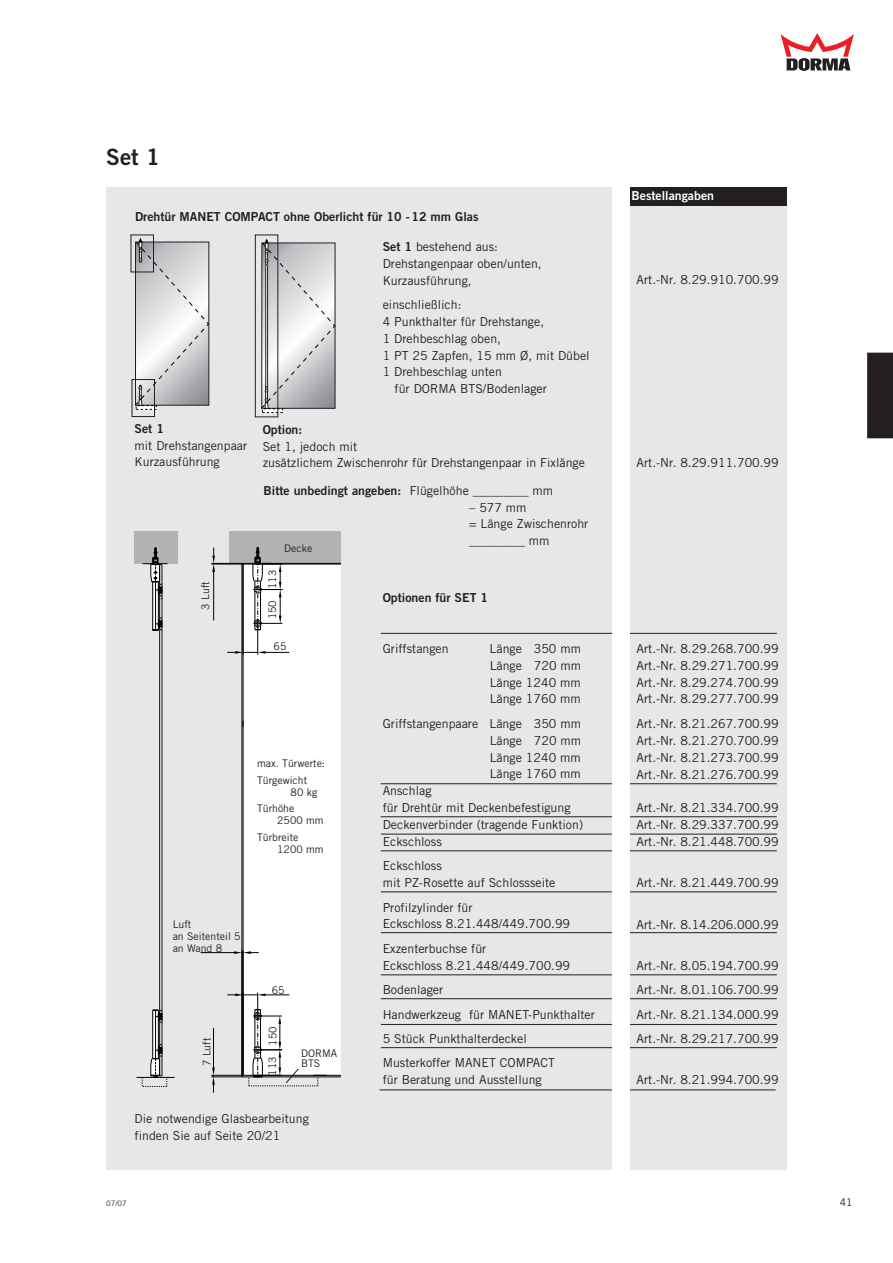
<style>
.page{position:relative;width:893px;height:1263px;background:#fff}
.page>*{position:absolute;margin:0;border:0;box-sizing:border-box;transform-origin:0 0}
.t1{font:22.5px "Trade Gothic Bold Two";color:#231f20}
.t2{font:12.3px/17px "Trade Gothic";color:#231f20}
.t3{font:12.3px "Trade Gothic Bold Two";color:#231f20}
.t4{font:12.3px "Trade Gothic Bold Two";color:#fff}
.t5{font:10.5px/16.5px "Trade Gothic";color:#231f20}
.t6{font:7.5px "Trade Gothic";color:#231f20}
.s1{font-family:"Trade Gothic Bold Two"}
</style>
<div class="page">
<div style="left:106px;top:187px;width:681px;height:982px;background:#e6e7e9"></div>
<div style="left:629px;top:187px;width:158px;height:19px;background:#231f20"></div>
<svg style="left:130px;top:239px;width:80px;height:179px"></svg>
<svg style="left:254px;top:236px;width:82px;height:182px"></svg>
<svg style="left:134px;top:531px;width:206px;height:556px"></svg>
<svg style="left:211px;top:547px;width:78px;height:108px"></svg>
<div style="left:131px;top:235px;width:23px;height:37px;border:1px solid #231f20"></div>
<div style="left:132px;top:379px;width:23px;height:38px;border:1px solid #231f20"></div>
<div style="left:255px;top:235px;width:23px;height:182px;border:1px solid #231f20"></div>
<svg style="left:211px;top:992px;width:129px;height:101px"></svg>
<hr style="left:381px;top:633px;width:396px;height:1px;background:#231f20">
<hr style="left:381px;top:783px;width:396px;height:1px;background:#231f20">
<hr style="left:381px;top:816px;width:396px;height:1px;background:#231f20">
<hr style="left:381px;top:834px;width:396px;height:1px;background:#231f20">
<hr style="left:381px;top:850px;width:396px;height:1px;background:#231f20">
<hr style="left:381px;top:892px;width:396px;height:1px;background:#231f20">
<hr style="left:381px;top:932px;width:396px;height:1px;background:#231f20">
<hr style="left:381px;top:974px;width:396px;height:1px;background:#231f20">
<hr style="left:381px;top:998px;width:396px;height:1px;background:#231f20">
<hr style="left:381px;top:1024px;width:396px;height:1px;background:#231f20">
<hr style="left:381px;top:1047px;width:396px;height:1px;background:#231f20">
<hr style="left:380px;top:1090px;width:396px;height:1px;background:#231f20">
<div style="left:612px;top:187px;width:17px;height:986px;background:#fff"></div>
<div style="left:867px;top:353px;width:26px;height:85px;background:#231f20"></div>
<svg style="left:780px;top:33px;width:74px;height:38px"></svg>
<h1 class="t1" style="left:106px;top:149px;width:55px">Set 1</h1>
<p class="t3" style="left:135px;top:212px;width:345px">Drehtür MANET COMPACT ohne Oberlicht für 10 -12 mm Glas</p>
<p class="t3" style="left:135px;top:424px;width:31px">Set 1</p>
<p class="t2" style="left:135px;top:438px;width:114px">mit Drehstangenpaar<br>Kurzausführung</p>
<p class="t2" style="left:383px;top:239px;width:161px"><span class="s1">Set 1</span> bestehend aus:<br>Drehstangenpaar oben/unten,<br>Kurzausführung,</p>
<p class="t2" style="left:383px;top:297px;width:80px">einschließlich:</p>
<p class="t2" style="left:383px;top:314px;width:163px">4 Punkthalter für Drehstange,</p>
<p class="t2" style="left:383px;top:331px;width:120px">1 Drehbeschlag oben,</p>
<p class="t2" style="left:383px;top:348px;width:208px">1 PT 25 Zapfen, 15 mm Ø, mit Dübel</p>
<p class="t2" style="left:383px;top:365px;width:121px">1 Drehbeschlag unten</p>
<p class="t2" style="left:395px;top:382px;width:154px">für DORMA BTS/Bodenlager</p>
<p class="t3" style="left:263px;top:425px;width:41px">Option:</p>
<p class="t2" style="left:263px;top:439px;width:324px">Set 1, jedoch mit<br>zusätzlichem Zwischenrohr für Drehstangenpaar in Fixlänge</p>
<p class="t3" style="left:264px;top:486px;width:139px">Bitte unbedingt angeben:</p>
<p class="t5" style="left:284px;top:541px;width:30px">Decke</p>
<p class="t2" style="left:410px;top:483px;width:145px">Flügelhöhe _________ mm</p>
<p class="t2" style="left:469px;top:500px;width:121px">– 577 mm<br>= Länge Zwischenrohr _________ mm</p>
<p class="t5" style="left:198px;top:610px;width:30px;rotate:-90deg">3 Luft</p>
<p class="t5" style="left:265px;top:619px;width:51px;rotate:-90deg">150 113</p>
<p class="t5" style="left:274px;top:639px;width:14px">65</p>
<p class="t5" style="left:257px;top:756px;width:70px">max. Türwerte:<br>Türgewicht</p>
<p class="t5" style="left:257px;top:785px;width:62px;text-indent:34px">80 kg<br>Türhöhe</p>
<p class="t5" style="left:257px;top:813px;width:68px;text-indent:20px">2500 mm<br>Türbreite</p>
<p class="t5" style="left:277px;top:842px;width:48px">1200 mm</p>
<p class="t5" style="left:173px;top:919px;width:69px;line-height:12px">Luft<br>an Seitenteil 5 an Wand 8</p>
<p class="t5" style="left:200px;top:1066px;width:30px;rotate:-90deg">7 Luft</p>
<p class="t5" style="left:272px;top:983px;width:14px">65</p>
<p class="t5" style="left:265px;top:1045px;width:21px;rotate:-90deg">150</p>
<p class="t5" style="left:265px;top:1076px;width:21px;rotate:-90deg">113</p>
<p class="t5" style="left:301px;top:1049px;width:38px;line-height:10.5px">DORMA<br>BTS</p>
<p class="t2" style="left:135px;top:1111px;width:176px">Die notwendige Glasbearbeitung finden Sie auf Seite 20/21</p>
<p class="t3" style="left:383px;top:593px;width:107px">Optionen für SET 1</p>
<p class="t2" style="left:383px;top:641px;width:67px">Griffstangen</p>
<p class="t2" style="left:490px;top:641px;width:93px;text-align:justify">Länge 350 mm Länge 720 mm Länge 1240 mm Länge 1760 mm</p>
<p class="t2" style="left:383px;top:716px;width:200px">Griffstangenpaare Länge 350 mm</p>
<p class="t2" style="left:490px;top:733px;width:93px">Länge 720 mm</p>
<p class="t2" style="left:490px;top:750px;width:93px">Länge 1240 mm</p>
<p class="t2" style="left:490px;top:767px;width:93px">Länge 1760 mm</p>
<p class="t2" style="left:383px;top:783px;width:50px">Anschlag</p>
<p class="t2" style="left:383px;top:800px;width:189px">für Drehtür mit Deckenbefestigung</p>
<p class="t2" style="left:383px;top:817px;width:202px">Deckenverbinder (tragende Funktion)</p>
<p class="t2" style="left:383px;top:834px;width:61px">Eckschloss</p>
<p class="t2" style="left:383px;top:858px;width:174px">Eckschloss<br>mit PZ-Rosette auf Schlossseite</p>
<p class="t2" style="left:383px;top:900px;width:189px">Profilzylinder für<br>Eckschloss 8.21.448/449.700.99</p>
<p class="t2" style="left:383px;top:941px;width:189px">Exzenterbuchse für<br>Eckschloss 8.21.448/449.700.99</p>
<p class="t2" style="left:383px;top:979px;width:214px;line-height:24.5px">Bodenlager<br>Handwerkzeug für MANET-Punkthalter<br>5 Stück Punkthalterdeckel<br>Musterkoffer MANET COMPACT</p>
<p class="t2" style="left:383px;top:1072px;width:161px">für Beratung und Ausstellung</p>
<p class="t4" style="left:632px;top:191px;width:84px">Bestellangaben</p>
<p class="t2" style="left:637px;top:273px;width:144px">Art.-Nr. 8.29.910.700.99</p>
<p class="t2" style="left:637px;top:456px;width:144px">Art.-Nr. 8.29.911.700.99</p>
<p class="t2" style="left:637px;top:641px;width:144px;text-align:justify">Art.-Nr. 8.29.268.700.99<br>Art.-Nr. 8.29.271.700.99<br>Art.-Nr. 8.29.274.700.99<br>Art.-Nr. 8.29.277.700.99</p>
<p class="t2" style="left:637px;top:716px;width:144px;text-align:justify">Art.-Nr. 8.21.267.700.99<br>Art.-Nr. 8.21.270.700.99<br>Art.-Nr. 8.21.273.700.99<br>Art.-Nr. 8.21.276.700.99</p>
<p class="t2" style="left:637px;top:800px;width:144px;text-align:justify">Art.-Nr. 8.21.334.700.99<br>Art.-Nr. 8.29.337.700.99<br>Art.-Nr. 8.21.448.700.99</p>
<p class="t2" style="left:637px;top:875px;width:144px">Art.-Nr. 8.21.449.700.99</p>
<p class="t2" style="left:637px;top:917px;width:144px">Art.-Nr. 8.14.206.000.99</p>
<p class="t2" style="left:637px;top:954px;width:144px;line-height:24.5px;text-align:justify">Art.-Nr. 8.05.194.700.99<br>Art.-Nr. 8.01.106.700.99<br>Art.-Nr. 8.21.134.000.99<br>Art.-Nr. 8.29.217.700.99</p>
<p class="t2" style="left:637px;top:1072px;width:144px">Art.-Nr. 8.21.994.700.99</p>
<p class="t6" style="left:106px;top:1201px;width:22px">07/07</p>
<p class="t5" style="left:840px;top:1195px;width:14px">41</p>
</div>
